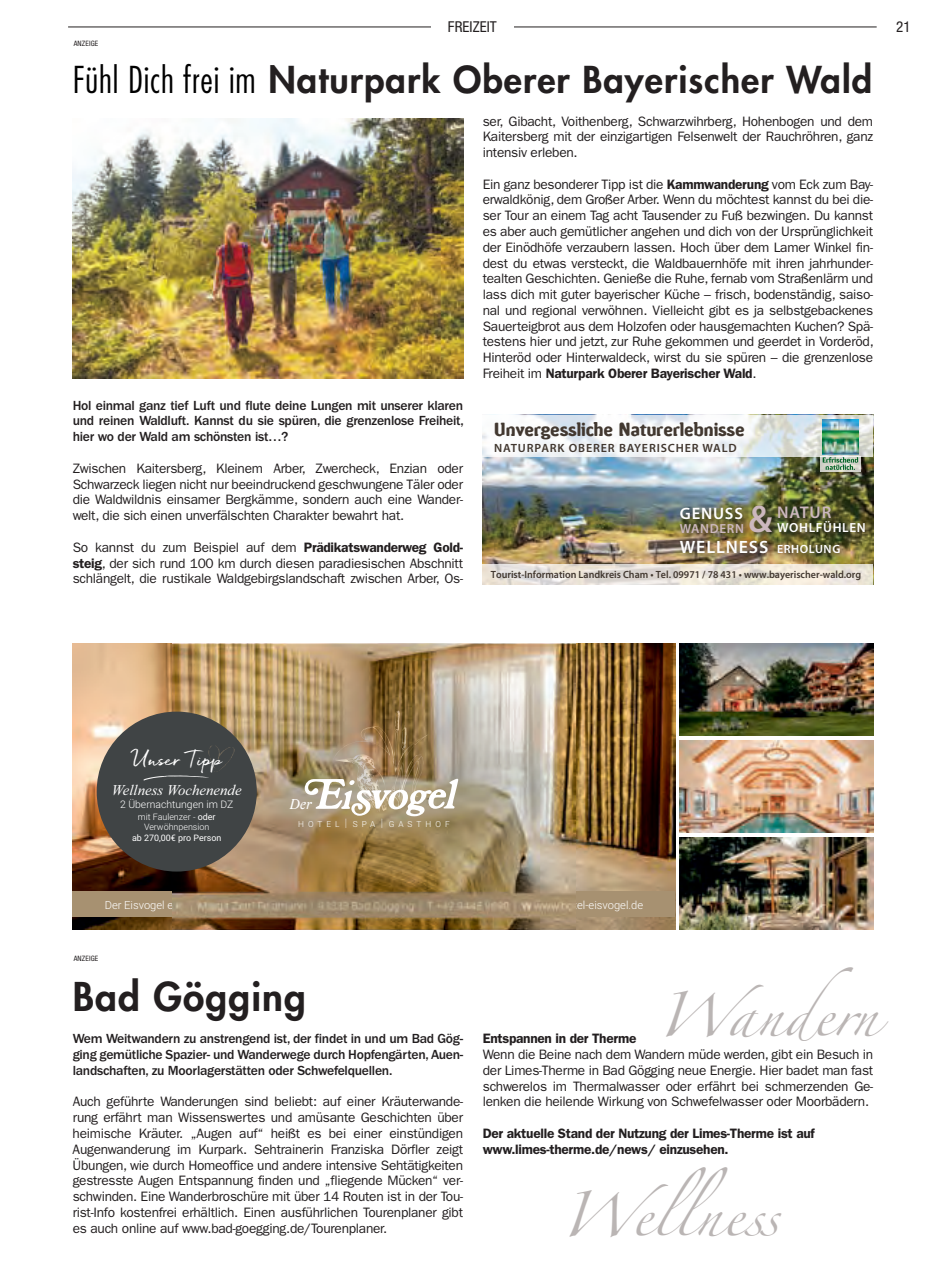
<style>
.page{position:relative;width:932px;height:1263px;background:#fff}
.page>*{position:absolute;margin:0;border:0;box-sizing:border-box;transform-origin:0 0}
.t1{font:40.5px "Zapfino";letter-spacing:.02em;color:#bab5b4}
.t2{font:40.05px "Zapfino";letter-spacing:.02em;color:#bab5b4}
.t3{font:600 38.7px "Myriad Pro";color:#ccb8be;scale:.96 1}
.t4{font:800 38.55px "Futura";letter-spacing:.03em;color:#231f20}
.t5{font:800 36.15px "Futura";letter-spacing:.03em;color:#231f20}
.t6{font:18px "Amoebia Drop";color:#423830}
.t7{font:600 17.85px "Myriad Pro";letter-spacing:.05em;color:#fff}
.t8{font:600 16.95px "Myriad Pro";letter-spacing:.05em;color:#ccb8be}
.t9{font:600 16.65px "Myriad Pro";letter-spacing:.05em;color:#fff}
.t10{font:condensed 15px "Helvetica Neue LT Std";letter-spacing:.005em;color:#231f20}
.t11{font:italic 14.85px "Times New Roman";color:#fff}
.t12{font:condensed 14.85px "Helvetica Neue LT Std";letter-spacing:.005em;color:#231f20}
.t13{font:italic 14.7px "Lido STF";color:#fff}
.t14{font:13.65px/15.8px "Franklin Gothic";letter-spacing:-.02em;color:#231f20;text-align:justify}
.t15{font:500 13.65px/15.8px "Franklin Gothic";letter-spacing:-.02em;color:#231f20;text-align:justify}
.t16{font:600 13.65px/15.8px "Franklin Gothic";letter-spacing:-.02em;color:#231f20}
.t17{font:600 13.2px "Myriad Pro";letter-spacing:.05em;color:#fff}
.t18{font:600 13.2px "Myriad Pro";letter-spacing:.05em;color:#ccb8be}
.t19{font:600 12px "Myriad Pro";letter-spacing:.07em;color:#423830}
.t20{font:600 10.5px "Myriad Pro";color:#423830;scale:.96 1}
.t21{font:300 10.35px "Roboto";color:#fff}
.t22{font:300 8.85px/10.6px "Roboto";color:#fff;text-align:center}
.t23{font:8.85px "Roboto";color:#fff}
.t24{font:300 8.25px "Roboto";letter-spacing:.485em;color:#fff}
.t25{font:condensed 7.35px "Helvetica Neue LT Std";letter-spacing:.02em;color:#231f20}
.s1{font-weight:300;font-stretch:condensed;color:#000}
.s2{font-weight:600}
.s3{font-size:12px}
.s4{font-weight:400}
</style>
<div class="page">
<hr style="left:68px;top:27px;width:808px;height:1px;background:#231f20">
<div style="left:431px;top:21px;width:82px;height:11px;background:#fff"></div>
<img style="left:482px;top:456px;width:390px;height:108px">
<svg style="left:482px;top:564px;width:390px;height:20px"></svg>
<svg style="left:482px;top:415px;width:390px;height:41px;fill:#f5f7f9"></svg>
<img style="left:677px;top:501px;width:195px;height:62px">
<svg style="left:820px;top:456px;width:40px;height:16px"></svg>
<img style="left:822px;top:419px;width:35px;height:35px">
<svg style="left:822px;top:457px;width:35px;height:13px"></svg>
<img style="left:72px;top:118px;width:391px;height:260px">
<img style="left:73px;top:643px;width:602px;height:287px">
<div style="left:73px;top:892px;width:602px;height:25px;background:#a79171"></div>
<img style="left:172px;top:643px;width:403px;height:287px">
<img style="left:330px;top:711px;width:68px;height:68px">
<img style="left:679px;top:837px;width:193px;height:93px">
<img style="left:679px;top:643px;width:193px;height:93px">
<img style="left:679px;top:740px;width:193px;height:93px">
<div style="left:97px;top:711px;width:160px;height:160px;background:#404445;border-radius:50%"></div>
<svg style="left:191px;top:897px;width:1px;height:13px"></svg>
<svg style="left:311px;top:897px;width:1px;height:13px"></svg>
<svg style="left:420px;top:897px;width:1px;height:13px"></svg>
<svg style="left:515px;top:897px;width:1px;height:13px"></svg>
<svg style="left:304px;top:779px;width:154px;height:49px"></svg>
<svg style="left:208px;top:749px;width:20px;height:23px"></svg>
<p class="t25" style="left:74px;top:39px;width:26px">ANZEIGE</p>
<p class="t12" style="left:446px;top:13px;width:50px">FREIZEIT</p>
<p class="t12" style="left:887px;top:13px;width:16px">21</p>
<p class="t10" style="left:448px;top:18px;width:50px">FREIZEIT</p>
<p class="t10" style="left:895px;top:18px;width:16px">21</p>
<h3 class="t5" style="left:73px;top:57px;width:800px"><span class="s1">Fühl Dich frei im</span> Naturpark Oberer Bayerischer Wald</h3>
<p class="t15" style="left:73px;top:397px;width:392px">Hol einmal ganz tief Luft und flute deine Lungen mit unserer klaren und reinen Waldluft. Kannst du sie spüren, die grenzenlose Freiheit, hier wo der Wald am schönsten ist…?</p>
<p class="t14" style="left:73px;top:460px;width:392px">Zwischen Kaitersberg, Kleinem Arber, Zwercheck, Enzian oder Schwarzeck liegen nicht nur beeindruckend geschwungene Täler oder die Waldwildnis einsamer Bergkämme, sondern auch eine Wander&shy;welt, die sich einen unverfälschten Charakter bewahrt hat.</p>
<p class="t14" style="left:73px;top:539px;width:392px">So kannst du zum Beispiel auf dem <span class="s2">Prädikatswanderweg Gold&shy;steig</span>, der sich rund 100 km durch diesen paradiesischen Abschnitt schlängelt, die rustikale Waldgebirgslandschaft zwischen Arber, Os-</p>
<p class="t14" style="left:482px;top:113px;width:392px">ser, Gibacht, Voithenberg, Schwarzwihrberg, Hohenbogen und dem Kaitersberg mit der einzigartigen Felsenwelt der Rauchröhren, ganz intensiv erleben.</p>
<p class="t14" style="left:482px;top:176px;width:392px">Ein ganz besonderer Tipp ist die <span class="s2">Kammwanderung</span> vom Eck zum Bay&shy;erwaldkönig, dem Großer Arber. Wenn du möchtest kannst du bei die&shy;ser Tour an einem Tag acht Tausender zu Fuß bezwingen. Du kannst es aber auch gemütlicher angehen und dich von der Ursprünglichkeit der Einödhöfe verzaubern lassen. Hoch über dem Lamer Winkel fin&shy;dest du etwas versteckt, die Waldbauernhöfe mit ihren jahrhunder&shy;tealten Geschichten. Genieße die Ruhe, fernab vom Straßenlärm und lass dich mit guter bayerischer Küche – frisch, bodenständig, saiso&shy;nal und regional verwöhnen. Vielleicht gibt es ja selbstgebackenes Sauerteigbrot aus dem Holzofen oder hausgemachten Kuchen? Spä&shy;testens hier und jetzt, zur Ruhe gekommen und geerdet in Vorderöd, Hinteröd oder Hinterwaldeck, wirst du sie spüren – die grenzenlose Freiheit im <span class="s2">Naturpark Oberer Bayerischer Wald</span>.</p>
<h3 class="t6" style="left:494px;top:419px;width:252px">Unvergessliche Naturerlebnisse</h3>
<p class="t19" style="left:494px;top:441px;width:244px">NATURPARK OBERER BAYERISCHER WALD</p>
<h3 class="t3" style="left:748px;top:497px;width:26px">&amp;</h3>
<h3 class="t7" style="left:679px;top:537px;width:162px">WELLNESS <span class="s3">ERHOLUNG</span></h3>
<p class="t8" style="left:777px;top:503px;width:56px">NATUR</p>
<p class="t17" style="left:777px;top:520px;width:90px">WOHLFÜHLEN</p>
<p class="t9" style="left:679px;top:505px;width:65px">GENUSS</p>
<p class="t18" style="left:679px;top:521px;width:66px">WANDERN</p>
<p class="t20" style="left:490px;top:568px;width:387px">Tourist-Information Landkreis Cham • Tel. 09971 / 78 431 • www.bayerischer-wald.org</p>
<p class="t11" style="left:112px;top:780px;width:131px">Wellness Wochenende</p>
<p class="t21" style="left:120px;top:797px;width:115px">2 Übernachtungen im DZ</p>
<p class="t22" style="left:138px;top:811px;width:79px">mit Faulenzer - <span class="s4">oder<br></span>Verwöhnpension</p>
<p class="t23" style="left:132px;top:831px;width:91px">ab 270,00€ pro Person</p>
<p class="t13" style="left:290px;top:795px;width:23px">Der</p>
<p class="t24" style="left:298px;top:818px;width:43px">HOTEL</p>
<p class="t24" style="left:352px;top:818px;width:24px">SPA</p>
<p class="t24" style="left:388px;top:818px;width:62px">GASTHOF</p>
<p class="t25" style="left:74px;top:954px;width:26px">ANZEIGE</p>
<h3 class="t4" style="left:73px;top:972px;width:235px">Bad Gögging</h3>
<p class="t15" style="left:73px;top:1031px;width:392px">Wem Weitwandern zu anstrengend ist, der findet in und um Bad Gög&shy;ging gemütliche Spazier- und Wanderwege durch Hopfengärten, Auen&shy;landschaften, zu Moorlagerstätten oder Schwefelquellen.</p>
<p class="t14" style="left:73px;top:1094px;width:392px">Auch geführte Wanderungen sind beliebt: auf einer Kräuterwande&shy;rung erfährt man Wissenswertes und amüsante Geschichten über heimische Kräuter. „Augen auf“ heißt es bei einer einstündigen Augenwanderung im Kurpark. Sehtrainerin Franziska Dörfler zeigt Übungen, wie durch Homeoffice und andere intensive Sehtätigkeiten gestresste Augen Entspannung finden und „fliegende Mücken“ ver&shy;schwinden. Eine Wanderbroschüre mit über 14 Routen ist in der Tou&shy;rist-Info kostenfrei erhältlich. Einen ausführlichen Tourenplaner gibt es auch online auf www.bad-goegging.de/Tourenplaner.</p>
<h2 class="t2" style="left:656px;top:998px;width:223px">Wandern</h2>
<p class="t16" style="left:482px;top:1031px;width:155px">Entspannen in der Therme</p>
<p class="t14" style="left:482px;top:1047px;width:392px">Wenn die Beine nach dem Wandern müde werden, gibt ein Besuch in der Limes-Therme in Bad Gögging neue Energie. Hier badet man fast schwerelos im Thermalwasser oder erfährt bei schmerzenden Ge&shy;lenken die heilende Wirkung von Schwefelwasser oder Moorbädern.</p>
<p class="t16" style="left:482px;top:1125px;width:333px">Der aktuelle Stand der Nutzung der Limes-Therme ist auf www.limes-therme.de/news/ einzusehen.</p>
<h1 class="t1" style="left:559px;top:1197px;width:221px">Wellness</h1>
</div>
